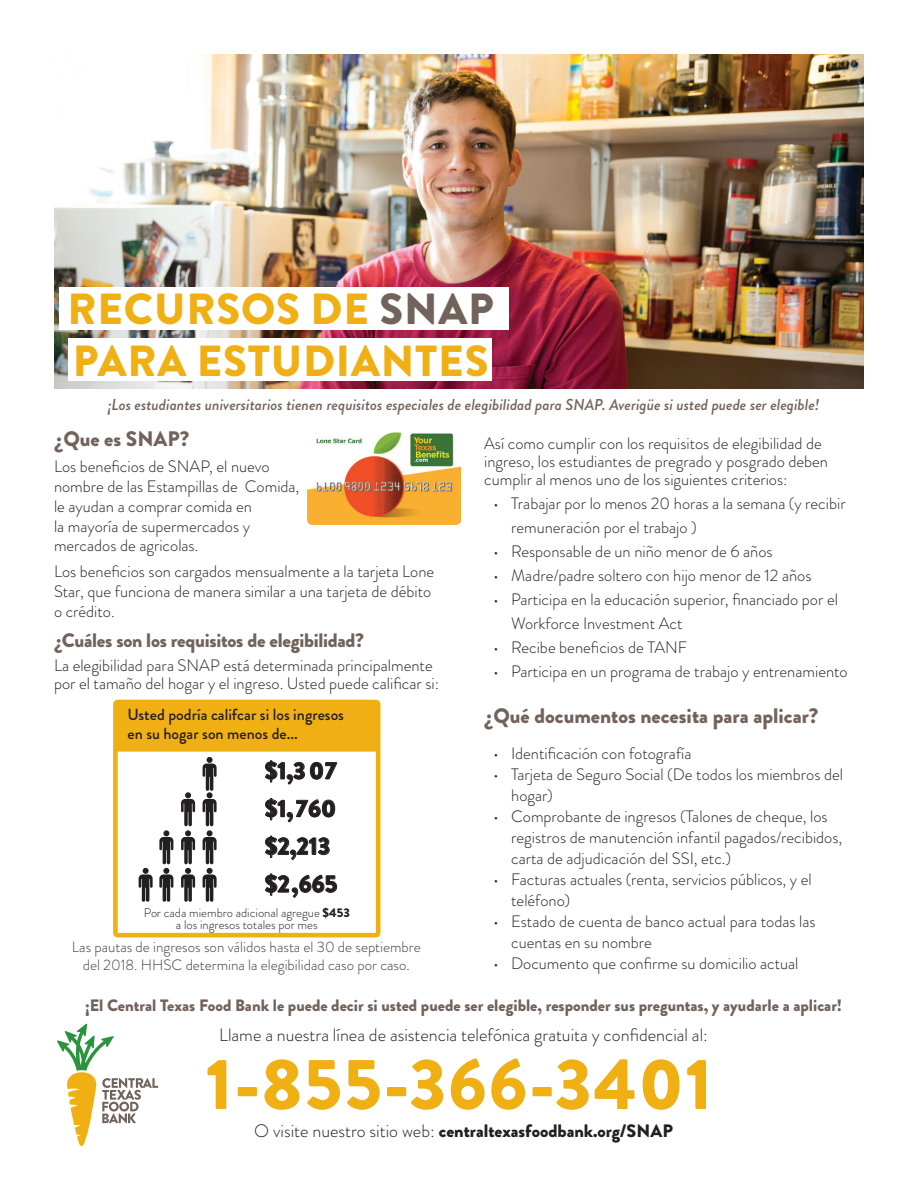
<style>
.page{position:relative;width:918px;height:1188px;background:#fff}
.page>*{position:absolute;margin:0;border:0;box-sizing:border-box;transform-origin:0 0}
.t1{font:900 72px "Brandon Grotesque";letter-spacing:.025em;color:#f0af13}
.t2{font:900 43.5px/52.2px "Brandon Grotesque";letter-spacing:.02em;color:#f0af13}
.t3{font:900 24px/37.8px "Brandon Grotesque";color:#231f20}
.t4{font:900 21px "Brandon Grotesque";color:#71635c}
.t5{font:900 19.5px "Brandon Grotesque";letter-spacing:-.015em;color:#71635c}
.t6{font:300 18px "Brandon Grotesque";color:#231f20}
.t7{font:900 18px "Brandon Grotesque";color:#231f20}
.t8{font:300 16.5px/19.8px "Brandon Grotesque";color:#231f20}
.t9{font:900 16.5px "Brandon Grotesque";color:#71635c}
.t10{font:500 16.05px/19.2px "Brandon Grotesque";color:#231f20}
.t11{font:italic 500 15.75px "Brandon Grotesque";color:#71635c}
.t12{font:300 15px/18px "Brandon Grotesque";color:#3e3e3f;text-align:center}
.t13{font:300 12.6px/12.6px "Brandon Grotesque";color:#231f20;text-align:center}
.s1{color:#71635c}
.s2{font-weight:900}
.s3{font-weight:300}
</style>
<div class="page">
<img style="left:54px;top:54px;width:810px;height:335px">
<div style="left:60px;top:287px;width:449px;height:43px;background:#fff"></div>
<div style="left:69px;top:338px;width:423px;height:43px;background:#fff"></div>
<svg style="left:57px;top:1024px;width:101px;height:122px"></svg>
<svg style="left:113px;top:700px;width:268px;height:237px"></svg>
<svg style="left:265px;top:760px;width:72px;height:25px"></svg>
<svg style="left:265px;top:798px;width:70px;height:25px"></svg>
<svg style="left:265px;top:836px;width:65px;height:24px"></svg>
<svg style="left:265px;top:873px;width:72px;height:25px"></svg>
<svg style="left:203px;top:757px;width:14px;height:145px"></svg>
<svg style="left:181px;top:792px;width:14px;height:110px"></svg>
<svg style="left:159px;top:830px;width:14px;height:72px"></svg>
<svg style="left:139px;top:868px;width:14px;height:34px"></svg>
<img style="left:307px;top:432px;width:154px;height:92px">
<h2 class="t2" style="left:68px;top:283px;width:428px">RECURSOS DE <span class="s1">SNAP<br></span>PARA ESTUDIANTES</h2>
<p class="t11" style="left:108px;top:394px;width:713px">¡Los estudiantes universitarios tienen requisitos especiales de elegibilidad para SNAP. Averigüe si usted puede ser elegible!</p>
<p class="t4" style="left:54px;top:424px;width:137px">¿Que es SNAP?</p>
<p class="t8" style="left:54px;top:457px;width:247px">Los beneficios de SNAP, el nuevo nombre de las Estampillas de Comida, le ayudan a comprar comida en<br>la mayoría de supermercados y mercados de agricolas.</p>
<p class="t8" style="left:54px;top:562px;width:382px">Los beneficios son cargados mensualmente a la tarjeta Lone<br>Star, que funciona de manera similar a una tarjeta de débito o crédito.</p>
<p class="t5" style="left:54px;top:626px;width:312px">¿Cuáles son los requisitos de elegibilidad?</p>
<p class="t8" style="left:54px;top:656px;width:387px;line-height:18px">La elegibilidad para SNAP está determinada principalmente por el tamaño del hogar y el ingreso. Usted puede calificar si:</p>
<p class="t10" style="left:127px;top:705px;width:218px">Usted podría califcar si los ingresos en su hogar son menos de...</p>
<h3 class="t3" style="left:265px;top:752px;width:74px">$1,307 $1,760 $2,213 $2,665</h3>
<p class="t13" style="left:144px;top:906px;width:208px">Por cada miembro adicional agregue <span class="s2">$453 </span>a los ingresos totales por mes</p>
<p class="t12" style="left:72px;top:938px;width:350px">Las pautas de ingresos son válidos hasta el 30 de septiembre del 2018. HHSC determina la elegibilidad caso por caso.</p>
<p class="t8" style="left:484px;top:434px;width:345px;line-height:18px">Así como cumplir con los requisitos de elegibilidad de ingreso, los estudiantes de pregrado y posgrado deben cumplir al menos uno de los siguientes criterios:</p>
<p class="t8" style="left:511px;top:491px;width:336px;line-height:24px;text-indent:-18px">• Trabajar por lo menos 20 horas a la semana (y recibir remuneración por el trabajo )</p>
<p class="t8" style="left:493px;top:541px;width:281px">• Responsable de un niño menor de 6 años</p>
<p class="t8" style="left:493px;top:565px;width:320px">• Madre/padre soltero con hijo menor de 12 años</p>
<p class="t8" style="left:511px;top:587px;width:328px;line-height:24px;text-indent:-18px">• Participa en la educación superior, financiado por el<br>Workforce Investment Act</p>
<p class="t8" style="left:493px;top:637px;width:196px">• Recibe beneficios de TANF</p>
<p class="t8" style="left:493px;top:661px;width:356px">• Participa en un programa de trabajo y entrenamiento</p>
<p class="t4" style="left:484px;top:701px;width:335px">¿Qué documentos necesita para aplicar?</p>
<p class="t8" style="left:493px;top:743px;width:200px">• Identificación con fotografía</p>
<p class="t8" style="left:511px;top:764px;width:333px;line-height:21px;text-indent:-18px">• Tarjeta de Seguro Social (De todos los miembros del hogar)</p>
<p class="t8" style="left:511px;top:806px;width:333px;line-height:21px;text-indent:-18px">• Comprobante de ingresos (Talones de cheque, los registros de manutención infantil pagados/recibidos, carta de adjudicación del SSI, etc.)</p>
<p class="t8" style="left:511px;top:869px;width:302px;line-height:21px;text-indent:-18px">• Facturas actuales (renta, servicios públicos, y el teléfono)</p>
<p class="t8" style="left:511px;top:911px;width:306px;line-height:21px;text-indent:-18px">• Estado de cuenta de banco actual para todas las cuentas en su nombre</p>
<p class="t8" style="left:493px;top:953px;width:307px">• Documento que confirme su domicilio actual</p>
<p class="t9" style="left:85px;top:993px;width:758px">¡El Central Texas Food Bank le puede decir si usted puede ser elegible, responder sus preguntas, y ayudarle a aplicar!</p>
<p class="t6" style="left:219px;top:1023px;width:490px">Llame a nuestra línea de asistencia telefónica gratuita y confidencial al:</p>
<h1 class="t1" style="left:206px;top:1033px;width:508px">1-855-366-3401</h1>
<p class="t7" style="left:254px;top:1118px;width:420px"><span class="s3">O visite nuestro sitio web:</span> centraltexasfoodbank.org/SNAP</p>
</div>
